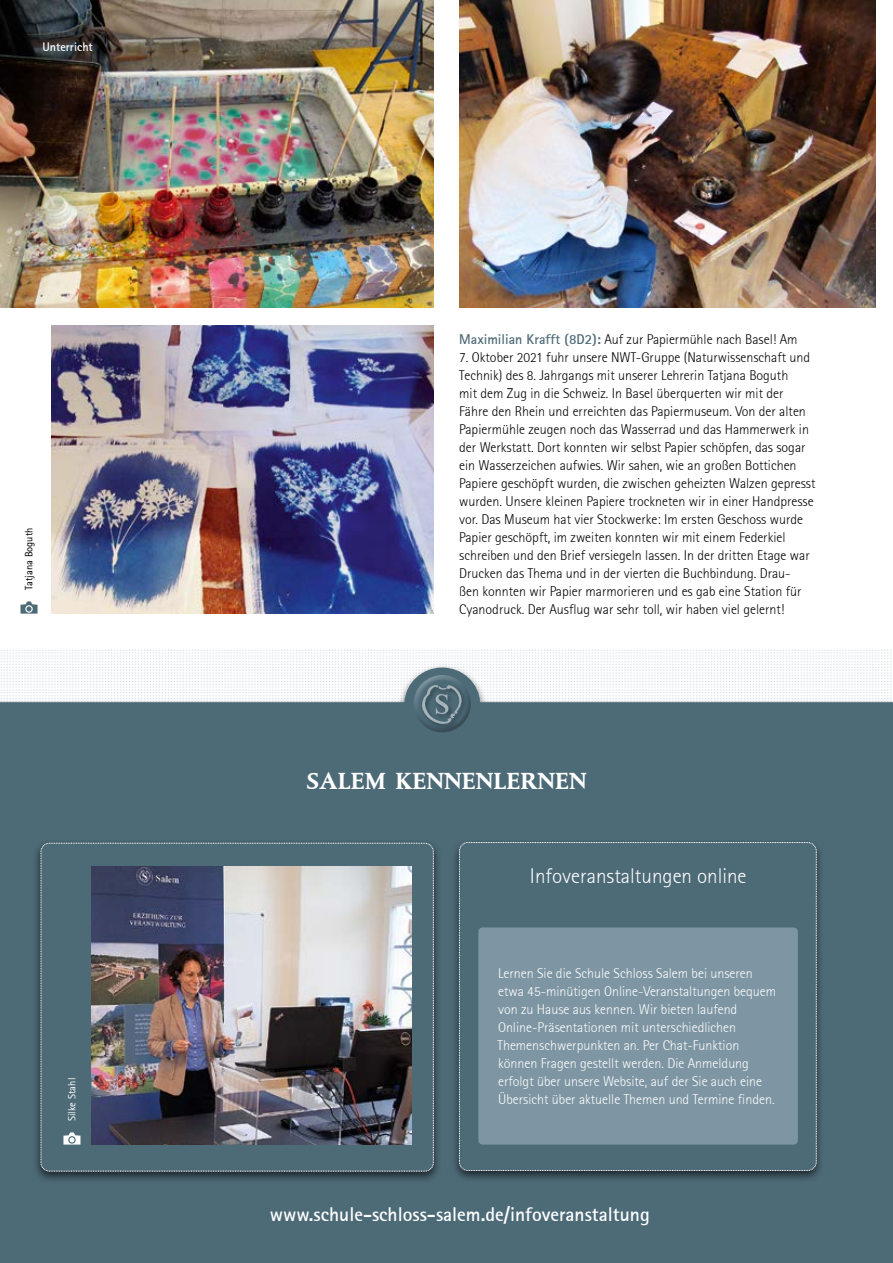
<style>
.page{position:relative;width:893px;height:1263px;background:#fff}
.page>*{position:absolute;margin:0;border:0;box-sizing:border-box;transform-origin:0 0}
.t1{font:700 24px "DTL Albertina ST";color:#fff}
.t2{font:300 21px "Rotis Sans Serif";color:#fff}
.t3{font:700 19.5px "Rotis Sans Serif";color:#fff}
.t4{font:300 13.95px/18px "Rotis Sans Serif";color:#000}
.t5{font:300 13.95px/18px "Rotis Sans Serif";color:#fff}
.t6{font:700 12.15px "Rotis Sans Serif";color:#fff}
.t7{font:10.5px "Rotis Sans Serif";color:#000}
.t8{font:10.5px "Rotis Sans Serif";color:#fff}
.s1{font-weight:700;color:#4d6a77}
</style>
<div class="page">
<img style="left:0;top:0;width:434px;height:308px">
<img style="left:459px;top:0;width:417px;height:308px">
<img style="left:51px;top:326px;width:383px;height:288px">
<div style="left:0;top:667px;width:893px;height:596px;background:#4d6a77"></div>
<svg style="left:0;top:650px;width:891px;height:100px"></svg>
<div style="left:451px;top:838px;width:374px;height:345px;background:#000;opacity:.64"></div>
<div style="left:459px;top:842px;width:358px;height:329px;background:#4d6a77"></div>
<div style="left:478px;top:927px;width:320px;height:217px;background:#7e96a3;border-radius:4px"></div>
<svg style="left:21px;top:601px;width:17px;height:13px"></svg>
<div style="left:33px;top:839px;width:409px;height:344px;background:#000;opacity:.64"></div>
<img style="left:41px;top:843px;width:393px;height:329px">
<p class="t6" style="left:43px;top:39px;width:52px">Unterricht</p>
<p class="t7" style="left:23px;top:590px;width:64px;rotate:-90deg">Tatjana Boguth</p>
<p class="t8" style="left:66px;top:1121px;width:45px;rotate:-90deg">Silke Stahl</p>
<p class="t4" style="left:459px;top:330px;width:340px"><span class="s1">Maximilian Krafft (8D2):</span> Auf zur Papiermühle nach Basel! Am</p>
<p class="t4" style="left:459px;top:348px;width:358px">7. Oktober 2021 fuhr unsere NWT-Gruppe (Naturwissenschaft und Technik) des 8. Jahrgangs mit unserer Lehrerin Tatjana Boguth<br>mit dem Zug in die Schweiz. In Basel überquerten wir mit der Fähre den Rhein und erreichten das Papiermuseum. Von der alten Papiermühle zeugen noch das Wasserrad und das Hammerwerk in der Werkstatt. Dort konnten wir selbst Papier schöpfen, das sogar ein Wasserzeichen aufwies. Wir sahen, wie an großen Bottichen Papiere geschöpft wurden, die zwischen geheizten Walzen gepresst wurden. Unsere kleinen Papiere trockneten wir in einer Handpresse vor. Das Museum hat vier Stockwerke: Im ersten Geschoss wurde Papier geschöpft, im zweiten konnten wir mit einem Federkiel schreiben und den Brief versiegeln lassen. In der dritten Etage war Drucken das Thema und in der vierten die Buchbindung. Drau-<br>ßen konnten wir Papier marmorieren und es gab eine Station für Cyanodruck. Der Ausflug war sehr toll, wir haben viel gelernt!</p>
<h1 class="t1" style="left:306px;top:765px;width:282px">SALEM KENNENLERNEN</h1>
<h2 class="t2" style="left:530px;top:864px;width:218px">Infoveranstaltungen online</h2>
<p class="t5" style="left:498px;top:965px;width:280px">Lernen Sie die Schule Schloss Salem bei unseren etwa 45-minütigen Online-Veranstaltungen bequem von zu Hause aus kennen. Wir bieten laufend Online-Präsentationen mit unterschiedlichen Themenschwerpunkten an. Per Chat-Funktion können Fragen gestellt werden. Die Anmeldung erfolgt über unsere Website, auf der Sie auch eine Übersicht über aktuelle Themen und Termine finden.</p>
<h3 class="t3" style="left:270px;top:1201px;width:381px">www.schule-schloss-salem.de/infoveranstaltung</h3>
</div>
